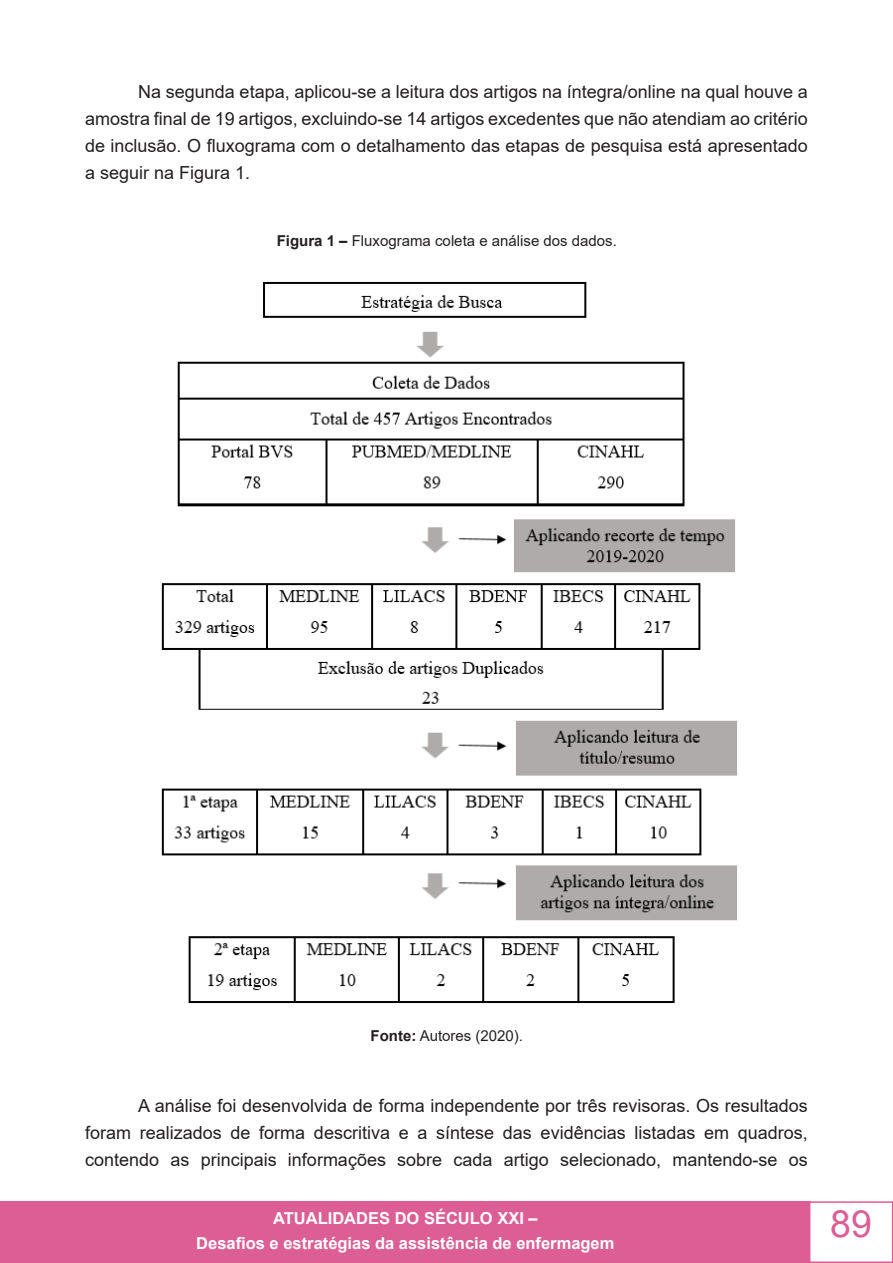
<style>
.page{position:relative;width:893px;height:1263px;background:#fff}
.page>*{position:absolute;margin:0;border:0;box-sizing:border-box;transform-origin:0 0}
.t1{font:37.5px "Arial";color:#dc5e95}
.t2{font:18px/27px "Arial";color:#231f20;text-align:justify}
.t3{font:700 16.5px/24.8px "Arial";color:#fff;text-align:center}
.t4{font:15px "Arial";color:#231f20}
.s1{font-weight:700}
</style>
<div class="page">
<div style="left:0;top:1201px;width:810px;height:62px;background:#dc5e95"></div>
<div style="left:809px;top:1201px;width:84px;height:62px;background:#fff;border:2px solid #dc5e95"></div>
<img style="left:161px;top:281px;width:576px;height:722px">
<p class="t2" style="left:85px;top:78px;width:724px;text-indent:53px">Na segunda etapa, aplicou-se a leitura dos artigos na íntegra/online na qual houve a amostra final de 19 artigos, excluindo-se 14 artigos excedentes que não atendiam ao critério de inclusão. O fluxograma com o detalhamento das etapas de pesquisa está apresentado a seguir na Figura 1.</p>
<p class="t4" style="left:277px;top:230px;width:342px"><span class="s1">Figura 1 –</span> Fluxograma coleta e análise dos dados.</p>
<p class="t4" style="left:371px;top:1025px;width:154px"><span class="s1">Fonte:</span> Autores (2020).</p>
<p class="t2" style="left:85px;top:1091px;width:724px;text-indent:53px">A análise foi desenvolvida de forma independente por três revisoras. Os resultados foram realizados de forma descritiva e a síntese das evidências listadas em quadros, contendo as principais informações sobre cada artigo selecionado, mantendo-se os</p>
<p class="t3" style="left:196px;top:1206px;width:420px">ATUALIDADES DO SÉCULO XXI –<br>Desafios e estratégias da assistência de enfermagem</p>
<h1 class="t1" style="left:830px;top:1198px;width:43px">89</h1>
</div>
